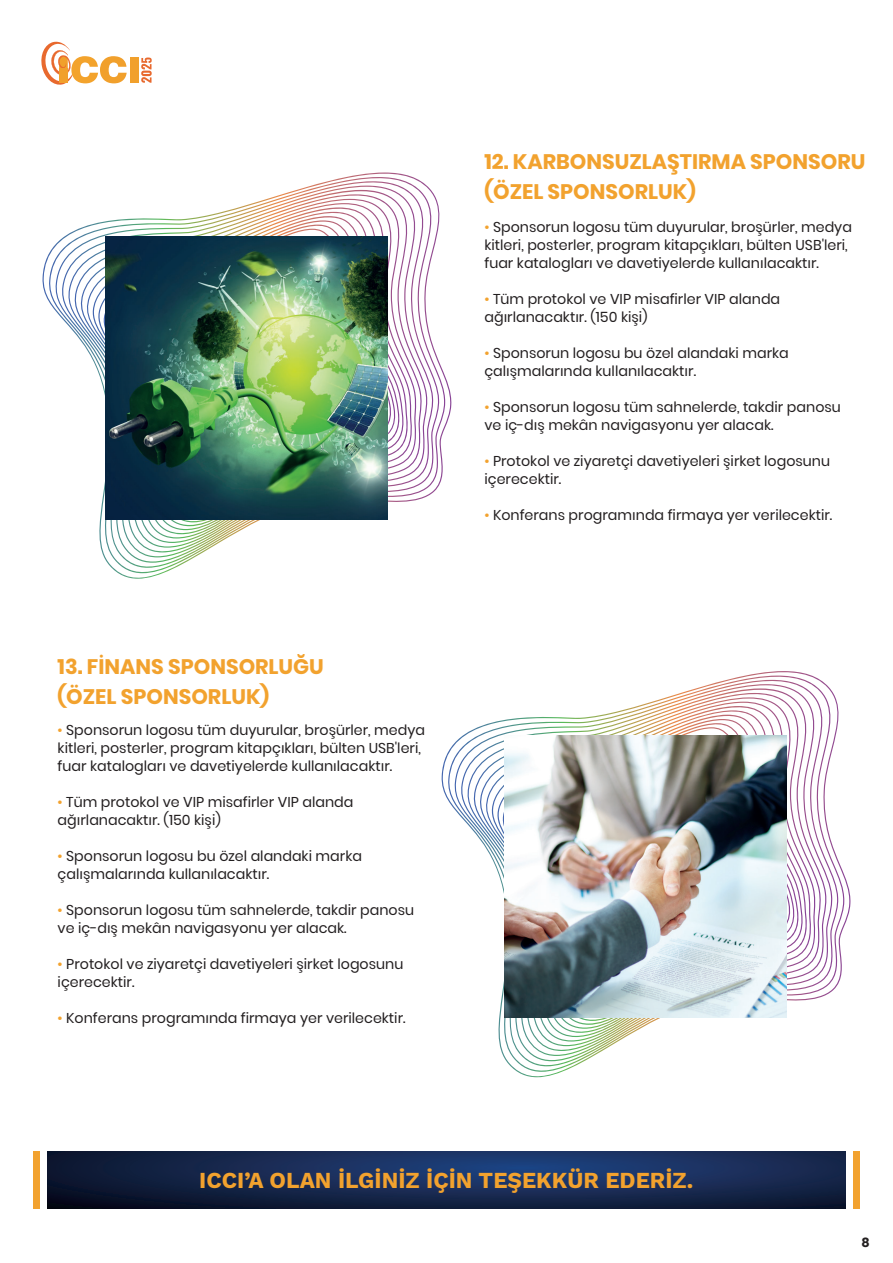
<style>
.page{position:relative;width:893px;height:1263px;background:#fff}
.page>*{position:absolute;margin:0;border:0;box-sizing:border-box;transform-origin:0 0}
.t1{font:700 22.5px "Work Sans";color:#f2a22e}
.t2{font:700 21px/30px "Poppins";color:#f2a22e}
.t3{font:14.25px/18px "Poppins";color:#231f20}
.t4{font:700 12.75px "Poppins";color:#231f20}
.s1{color:#f2a22e}
</style>
<div class="page">
<svg style="left:42px;top:172px;width:410px;height:407px"></svg>
<img style="left:105px;top:237px;width:283px;height:282px">
<svg style="left:441px;top:671px;width:410px;height:407px"></svg>
<img style="left:504px;top:735px;width:283px;height:282px">
<div style="left:33px;top:1151px;width:6px;height:58px;background:#f2a22f"></div>
<div style="left:854px;top:1151px;width:6px;height:58px;background:#f2a22f"></div>
<svg style="left:47px;top:1151px;width:799px;height:58px;background:#15274e"></svg>
<svg style="left:41px;top:41px;width:86px;height:44px"></svg>
<div style="left:131px;top:57px;width:8px;height:26px;background:#f1a02c"></div>
<div style="left:59px;top:69px;width:9px;height:14px;background:#f1a02c"></div>
<svg style="left:141px;top:58px;width:11px;height:25px"></svg>
<h2 class="t2" style="left:58px;top:651px;width:268px">13. FİNANS SPONSORLUĞU (ÖZEL SPONSORLUK)</h2>
<p class="t3" style="left:58px;top:721px;width:369px"><span class="s1">•</span> Sponsorun logosu tüm duyurular, broşürler, medya kitleri, posterler, program kitapçıkları, bülten USB'leri, fuar katalogları ve davetiyelerde kullanılacaktır.</p>
<p class="t3" style="left:58px;top:793px;width:297px"><span class="s1">•</span> Tüm protokol ve VIP misafirler VIP alanda ağırlanacaktır. (150 kişi)</p>
<p class="t3" style="left:58px;top:847px;width:306px"><span class="s1">•</span> Sponsorun logosu bu özel alandaki marka çalışmalarında kullanılacaktır.</p>
<p class="t3" style="left:58px;top:901px;width:358px"><span class="s1">•</span> Sponsorun logosu tüm sahnelerde, takdir panosu ve iç-dış mekân navigasyonu yer alacak.</p>
<p class="t3" style="left:58px;top:955px;width:347px"><span class="s1">•</span> Protokol ve ziyaretçi davetiyeleri şirket logosunu içerecektir.</p>
<p class="t3" style="left:58px;top:1009px;width:349px"><span class="s1">•</span> Konferans programında firmaya yer verilecektir.</p>
<h2 class="t2" style="left:484px;top:147px;width:382px">12. KARBONSUZLAŞTIRMA SPONSORU (ÖZEL SPONSORLUK)</h2>
<p class="t3" style="left:484px;top:218px;width:369px"><span class="s1">•</span> Sponsorun logosu tüm duyurular, broşürler, medya kitleri, posterler, program kitapçıkları, bülten USB'leri, fuar katalogları ve davetiyelerde kullanılacaktır.</p>
<p class="t3" style="left:484px;top:290px;width:297px"><span class="s1">•</span> Tüm protokol ve VIP misafirler VIP alanda ağırlanacaktır. (150 kişi)</p>
<p class="t3" style="left:484px;top:344px;width:306px"><span class="s1">•</span> Sponsorun logosu bu özel alandaki marka çalışmalarında kullanılacaktır.</p>
<p class="t3" style="left:484px;top:398px;width:358px"><span class="s1">•</span> Sponsorun logosu tüm sahnelerde, takdir panosu ve iç-dış mekân navigasyonu yer alacak.</p>
<p class="t3" style="left:484px;top:452px;width:347px"><span class="s1">•</span> Protokol ve ziyaretçi davetiyeleri şirket logosunu içerecektir.</p>
<p class="t3" style="left:484px;top:506px;width:349px"><span class="s1">•</span> Konferans programında firmaya yer verilecektir.</p>
<h1 class="t1" style="left:199px;top:1163px;width:496px">ICCI’A OLAN İLGİNİZ İÇİN TEŞEKKÜR EDERİZ.</h1>
<p class="t4" style="left:861px;top:1235px;width:10px">8</p>
</div>
